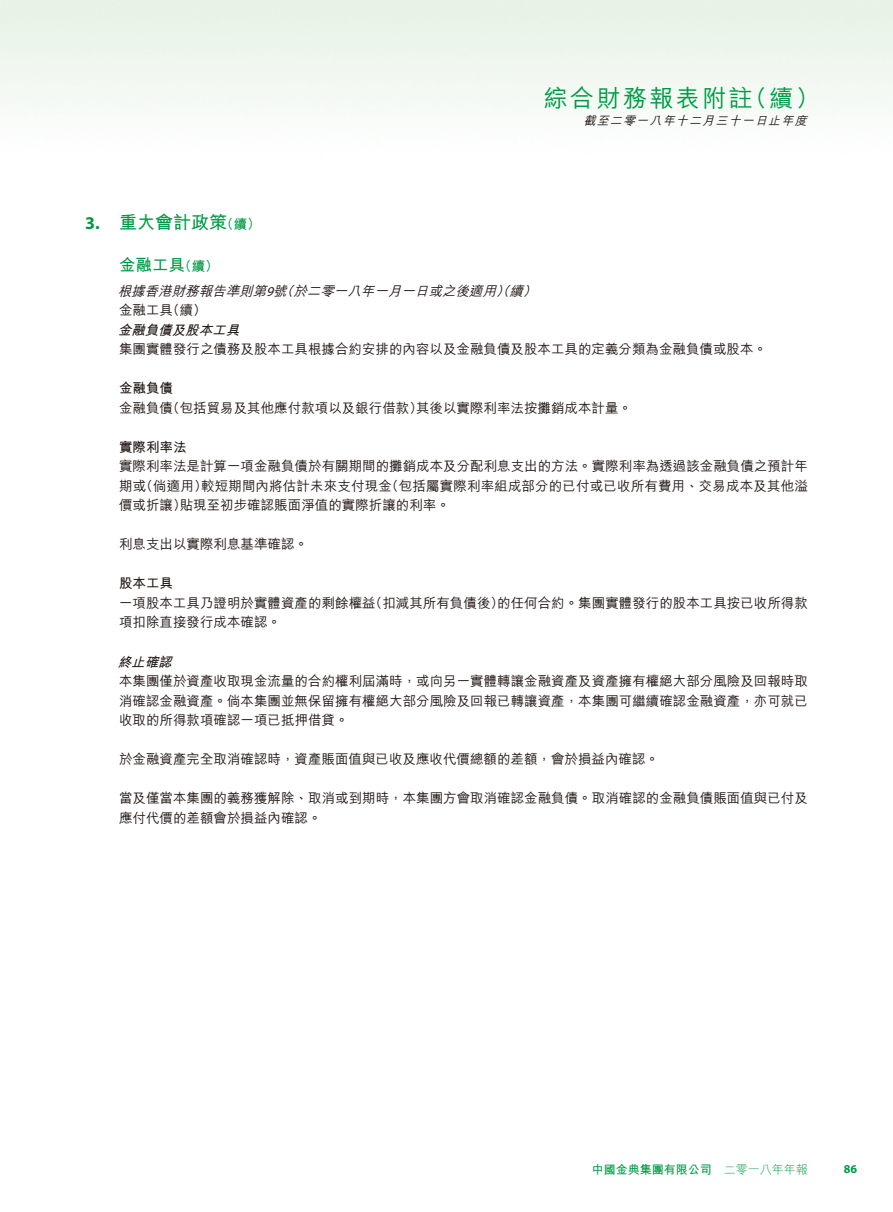
<style>
.page{position:relative;width:893px;height:1212px;background:#fff}
.page>*{position:absolute;margin:0;border:0;box-sizing:border-box;transform-origin:0 0}
.t1{font:500 24px "M Hei HK";letter-spacing:.1em;color:#009a45}
.t2{font:700 18px "M Hei HK";color:#009a45}
.t3{font:700 18px "Myriad Pro";color:#009a45}
.t4{font:700 16.5px "M Hei HK";color:#009a45}
.t5{font:500 13.5px/19.5px "M Hei HK";color:#231916}
.t6{font:italic 500 13.5px "M Hei HK";color:#231916}
.t7{font:italic 700 13.5px "M Hei HK";color:#231916}
.t8{font:700 13.5px "M Hei HK";color:#231916}
.t9{font:700 13.5px "M Hei HK";color:#009a45}
.t10{font:italic 500 12px "M Hei HK";color:#231916}
.t11{font:700 12px "M Hei HK";color:#009a45}
.t12{font:300 12px "M Hei HK";color:#009a45}
.t13{font:700 12px "Myriad Pro";color:#009a45}
.s1{font-family:"Myriad Pro";font-weight:400}
</style>
<div class="page">
<h1 class="t1" style="left:544px;top:81px;width:210px">綜合財務報表附註</h1>
<h1 class="t1" style="left:743px;top:81px;width:78px">（續(</h1>
<p class="t10" style="left:583px;top:112px;width:229px">截至二零一八年十二月三十一日止年度</p>
<h2 class="t3" style="left:85px;top:211px;width:16px">3.</h2>
<h2 class="t2" style="left:119px;top:209px;width:109px">重大會計政策</h2>
<p class="t9" style="left:220px;top:214px;width:42px">（續(</p>
<p class="t4" style="left:119px;top:253px;width:67px">金融工具</p>
<p class="t9" style="left:178px;top:256px;width:42px">（續(</p>
<p class="t6" style="left:118px;top:281px;width:155px">根據香港財務報告準則第</p>
<p class="t5" style="left:166px;top:300px;width:42px">（續(</p>
<p class="t6" style="left:293px;top:281px;width:209px">於二零一八年一月一日或之後適用</p>
<p class="t6" style="left:266px;top:281px;width:33px">（號<span class="s1">9</span></p>
<p class="t6" style="left:496px;top:281px;width:20px">）（</p>
<p class="t6" style="left:523px;top:281px;width:20px">(</p>
<p class="t6" style="left:509px;top:281px;width:20px">續</p>
<p class="t5" style="left:119px;top:300px;width:55px">金融工具</p>
<p class="t7" style="left:118px;top:320px;width:128px">金融負債及股本工具</p>
<p class="t5" style="left:119px;top:339px;width:650px">集團實體發行之債務及股本工具根據合約安排的內容以及金融負債及股本工具的定義分類為金融負債或股本。</p>
<p class="t8" style="left:119px;top:379px;width:55px">金融負債</p>
<p class="t5" style="left:416px;top:397px;width:217px">其後以實際利率法按攤銷成本計量。</p>
<p class="t5" style="left:119px;top:397px;width:55px">金融負債</p>
<p class="t8" style="left:119px;top:437px;width:69px">實際利率法</p>
<p class="t5" style="left:119px;top:456px;width:690px;text-align:right">實際利率法是計算一項金融負債於有關期間的攤銷成本及分配利息支出的方法。實際利率為透過該金融負債之預計年（包括屬實際利率組成部分的已付或已收所有費用、交易成本及其他溢</p>
<p class="t5" style="left:166px;top:397px;width:258px">（包括貿易及其他應付款項以及銀行借款）</p>
<p class="t5" style="left:201px;top:475px;width:192px">較短期間內將估計未來支付現金</p>
<p class="t5" style="left:140px;top:475px;width:70px">（倘適用）</p>
<p class="t5" style="left:119px;top:475px;width:29px">期或</p>
<p class="t5" style="left:180px;top:495px;width:272px">貼現至初步確認賬面淨值的實際折讓的利率。</p>
<p class="t5" style="left:119px;top:495px;width:69px">價或折讓）</p>
<p class="t5" style="left:119px;top:534px;width:190px">利息支出以實際利息基準確認。</p>
<p class="t8" style="left:119px;top:574px;width:55px">股本工具</p>
<p class="t5" style="left:497px;top:592px;width:312px">的任何合約。集團實體發行的股本工具按已收所得款</p>
<p class="t5" style="left:369px;top:592px;width:137px">（扣減其所有負債後）</p>
<p class="t5" style="left:119px;top:592px;width:258px">一項股本工具乃證明於實體資產的剩餘權益項扣除直接發行成本確認。</p>
<p class="t7" style="left:118px;top:652px;width:60px">終止確認</p>
<p class="t5" style="left:119px;top:670px;width:690px;text-align:justify">本集團僅於資產收取現金流量的合約權利屆滿時，或向另一實體轉讓金融資產及資產擁有權絕大部分風險及回報時取消確認金融資產。倘本集團並無保留擁有權絕大部分風險及回報已轉讓資產，本集團可繼續確認金融資產，亦可就已收取的所得款項確認一項已抵押借貸。</p>
<p class="t5" style="left:119px;top:748px;width:542px">於金融資產完全取消確認時，資產賬面值與已收及應收代價總額的差額，會於損益內確認。</p>
<p class="t5" style="left:119px;top:787px;width:690px">當及僅當本集團的義務獲解除、取消或到期時，本集團方會取消確認金融負債。取消確認的金融負債賬面值與已付及應付代價的差額會於損益內確認。</p>
<p class="t11" style="left:592px;top:1160px;width:121px">中國金典集團有限公司</p>
<p class="t12" style="left:724px;top:1163px;width:85px">二零一八年年報</p>
<p class="t13" style="left:844px;top:1161px;width:15px">86</p>
</div>
